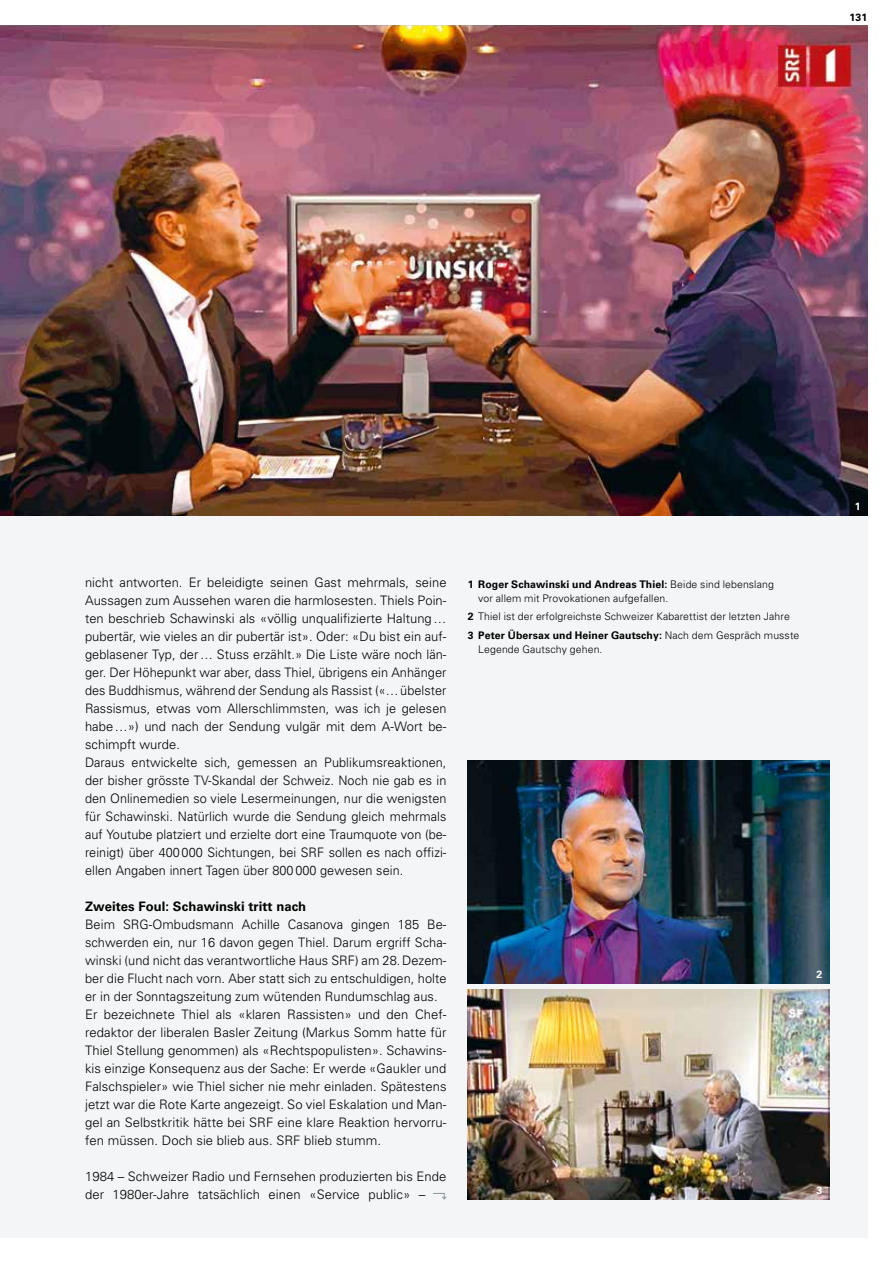
<style>
.page{position:relative;width:893px;height:1263px;background:#fff}
.page>*{position:absolute;margin:0;border:0;box-sizing:border-box;transform-origin:0 0}
.t1{font:300 13.05px/18px "Univers";letter-spacing:.005em;color:#000}
.t2{font:700 13.05px "Univers";letter-spacing:.005em;color:#000}
.t3{font:300 10.5px/14.2px "Univers";letter-spacing:.01em;color:#000}
.t4{font:700 10.5px "Univers";color:#fff}
.t5{font:700 10.5px "Univers";color:#000}
.s1{font-weight:700}
</style>
<div class="page">
<div style="left:0;top:26px;width:867px;height:1211px;background:#f3f5f6"></div>
<img style="left:0;top:26px;width:867px;height:489px">
<img style="left:468px;top:761px;width:361px;height:222px">
<img style="left:468px;top:990px;width:361px;height:209px">
<svg style="left:433px;top:1193px;width:14px;height:7px"></svg>
<p class="t5" style="left:850px;top:11px;width:19px">131</p>
<p class="t1" style="left:85px;top:573px;width:363px">nicht antworten. Er beleidigte seinen Gast mehrmals, seine Aussagen zum Aussehen waren die harmlosesten. Thiels Poin&shy;ten beschrieb Schawinski als «völlig unqualifizierte Haltung… pubertär, wie vieles an dir pubertär ist». Oder: «Du bist ein auf&shy;geblasener Typ, der… Stuss erzählt.» Die Liste wäre noch län&shy;ger. Der Höhepunkt war aber, dass Thiel, übrigens ein Anhänger des Buddhismus, während der Sendung als Rassist («…übelster Rassismus, etwas vom Allerschlimmsten, was ich je gelesen habe…») und nach der Sendung vulgär mit dem A-Wort be&shy;schimpft wurde.<br>Daraus entwickelte sich, gemessen an Publikumsreaktionen, der bisher grösste TV-Skandal der Schweiz. Noch nie gab es in den Onlinemedien so viele Lesermeinungen, nur die wenigsten für Schawinski. Natürlich wurde die Sendung gleich mehrmals auf Youtube platziert und erzielte dort eine Traumquote von (be&shy;reinigt) über 400000 Sichtungen, bei SRF sollen es nach offizi&shy;ellen Angaben innert Tagen über 800000 gewesen sein.</p>
<p class="t2" style="left:85px;top:899px;width:223px">Zweites Foul: Schawinski tritt nach</p>
<p class="t1" style="left:85px;top:915px;width:363px">Beim SRG-Ombudsmann Achille Casanova gingen 185 Be&shy;schwerden ein, nur 16 davon gegen Thiel. Darum ergriff Scha&shy;winski (und nicht das verantwortliche Haus SRF) am 28.Dezem&shy;ber die Flucht nach vorn. Aber statt sich zu entschuldigen, holte er in der Sonntagszeitung zum wütenden Rundumschlag aus.<br>Er bezeichnete Thiel als «klaren Rassisten» und den Chef&shy;redaktor der liberalen Basler Zeitung (Markus Somm hatte für Thiel Stellung genommen) als «Rechtspopulisten». Schawins&shy;kis einzige Konsequenz aus der Sache: Er werde «Gaukler und Falschspieler» wie Thiel sicher nie mehr einladen. Spätestens jetzt war die Rote Karte angezeigt. So viel Eskalation und Man&shy;gel an Selbstkritik hätte bei SRF eine klare Reaktion hervorru&shy;fen müssen. Doch sie blieb aus. SRF blieb stumm.</p>
<p class="t1" style="left:85px;top:1167px;width:363px">1984 – Schweizer Radio und Fernsehen produzierten bis Ende der 1980er-Jahre tatsächlich einen «Service public» –</p>
<p class="t3" style="left:478px;top:577px;width:297px;text-indent:-10px"><span class="s1">1 Roger Schawinski und Andreas Thiel:</span> Beide sind lebenslang vor allem mit Provokationen aufgefallen.</p>
<p class="t3" style="left:468px;top:607px;width:333px;line-height:18.5px"><span class="s1">2</span> Thiel ist der erfolgreichste Schweizer Kabarettist der letzten Jahre<br><span class="s1">3 Peter Übersax und Heiner Gautschy:</span> Nach dem Gespräch musste</p>
<p class="t3" style="left:478px;top:642px;width:126px">Legende Gautschy gehen.</p>
<p class="t4" style="left:816px;top:968px;width:7px">2</p>
<p class="t4" style="left:816px;top:1184px;width:7px">3</p>
<p class="t4" style="left:855px;top:500px;width:7px">1</p>
</div>
